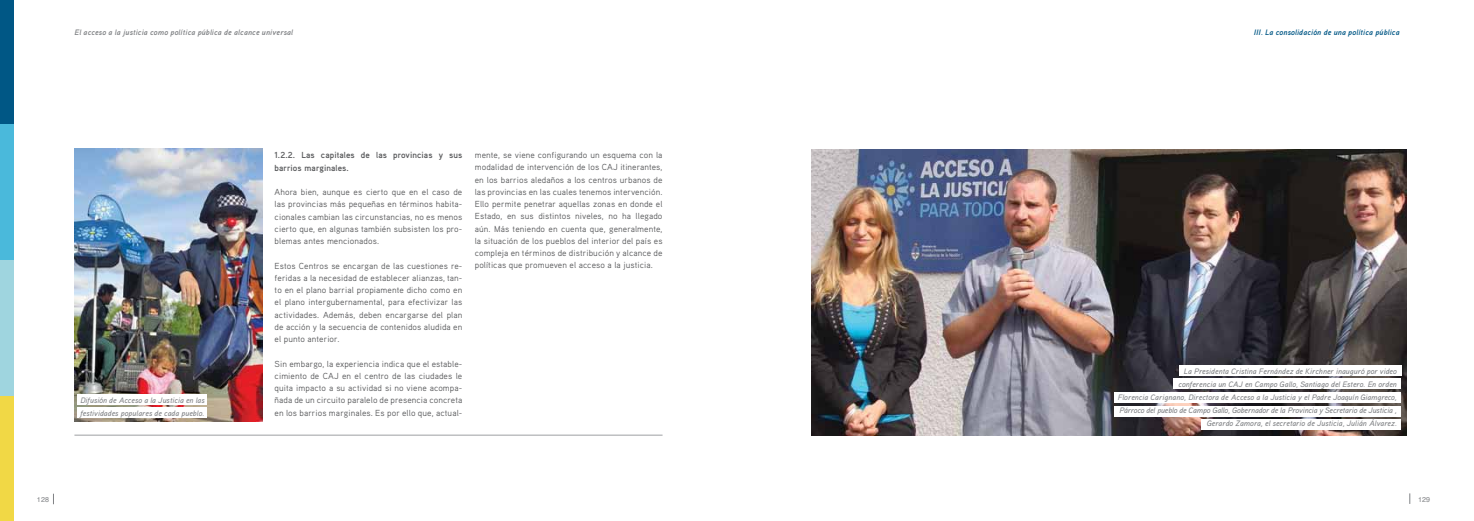
<style>
.page{position:relative;width:1474px;height:521px;background:#fff}
.page>*{position:absolute;margin:0;border:0;box-sizing:border-box;transform-origin:0 0}
.t1{font:8.75px/12.2px "Aaux Pro";letter-spacing:.01em;color:#58595b;text-align:justify}
.t2{font:700 8.75px/12.2px "Aaux Pro";letter-spacing:.01em;color:#58595b}
.t3{font:italic 500 7.88px/13.1px "Aaux Pro";letter-spacing:.01em;color:#808285;text-align:right}
.t4{font:italic 700 7.88px "Aaux Pro";letter-spacing:.02em;color:#808285}
.t5{font:italic 700 7.88px "Aaux Pro";letter-spacing:.02em;color:#005785}
.t6{font:7.17px "Helvetica";letter-spacing:.01em;color:#808285}
</style>
<div class="page">
<hr style="left:811px;top:435px;width:588px;height:1px;background:#9d9fa2">
<div style="left:0;top:0;width:14px;height:124px;background:#005785"></div>
<div style="left:0;top:124px;width:14px;height:136px;background:#4ab9db"></div>
<div style="left:0;top:260px;width:14px;height:137px;background:#9fd5df"></div>
<div style="left:0;top:397px;width:14px;height:124px;background:#f1d845"></div>
<hr style="left:74px;top:435px;width:588px;height:1px;background:#9d9fa2">
<img style="left:811px;top:150px;width:595px;height:285px">
<div style="left:1114px;top:406px;width:286px;height:10px;background:#fff"></div>
<div style="left:1114px;top:392px;width:286px;height:11px;background:#fff"></div>
<div style="left:1173px;top:378px;width:227px;height:11px;background:#fff"></div>
<div style="left:1178px;top:365px;width:222px;height:11px;background:#fff"></div>
<div style="left:1201px;top:419px;width:199px;height:11px;background:#fff"></div>
<img style="left:74px;top:149px;width:188px;height:273px">
<div style="left:78px;top:394px;width:129px;height:11px;background:#fff"></div>
<div style="left:78px;top:408px;width:129px;height:10px;background:#fff"></div>
<p class="t4" style="left:74px;top:27px;width:220px">El acceso a la justicia como política pública de alcance universal</p>
<p class="t3" style="left:80px;top:393px;width:126px;text-align:left">Difusión de Acceso a la Justicia en las festividades populares de cada pueblo.</p>
<p class="t6" style="left:37px;top:494px;width:14px">128</p>
<p class="t2" style="left:274px;top:149px;width:189px">1.2.2. Las capitales de las provincias y sus barrios marginales.</p>
<p class="t1" style="left:274px;top:186px;width:189px">Ahora bien, aunque es cierto que en el caso de las provincias más pequeñas en términos habita&shy;cionales cambian las circunstancias, no es menos cierto que, en algunas también subsisten los pro&shy;blemas antes mencionados.</p>
<p class="t1" style="left:274px;top:259px;width:189px">Estos Centros se encargan de las cuestiones re&shy;feridas a la necesidad de establecer alianzas, tan&shy;to en el plano barrial propiamente dicho como en el plano intergubernamental, para efectivizar las actividades. Además, deben encargarse del plan de acción y la secuencia de contenidos aludida en el punto anterior.</p>
<p class="t1" style="left:274px;top:357px;width:189px">Sin embargo, la experiencia indica que el estable&shy;cimiento de CAJ en el centro de las ciudades le quita impacto a su actividad si no viene acompa&shy;ñada de un circuito paralelo de presencia concreta en los barrios marginales. Es por ello que, actual-</p>
<p class="t1" style="left:475px;top:149px;width:189px">mente, se viene configurando un esquema con la modalidad de intervención de los CAJ itinerantes, en los barrios aledaños a los centros urbanos de las provincias en las cuales tenemos intervención.<br>Ello permite penetrar aquellas zonas en donde el Estado, en sus distintos niveles, no ha llegado aún. Más teniendo en cuenta que, generalmente, la situación de los pueblos del interior del país es compleja en términos de distribución y alcance de políticas que promueven el acceso a la justicia.</p>
<p class="t5" style="left:1253px;top:27px;width:147px">III. La consolidación de una política pública</p>
<p class="t3" style="left:1117px;top:364px;width:280px">La Presidenta Cristina Fernández de Kirchner inauguró por video<br>conferencia un CAJ en Campo Gallo, Santiago del Estero. En orden<br>Florencia Carignano, Directora de Acceso a la Justicia y el Padre Joaquín Giamgreco, Párroco del pueblo de Campo Gallo, Gobernador de la Provincia y Secretario de Justicia , Gerardo Zamora, el secretario de Justicia, Julián Álvarez.</p>
<p class="t6" style="left:1418px;top:494px;width:14px">129</p>
</div>
